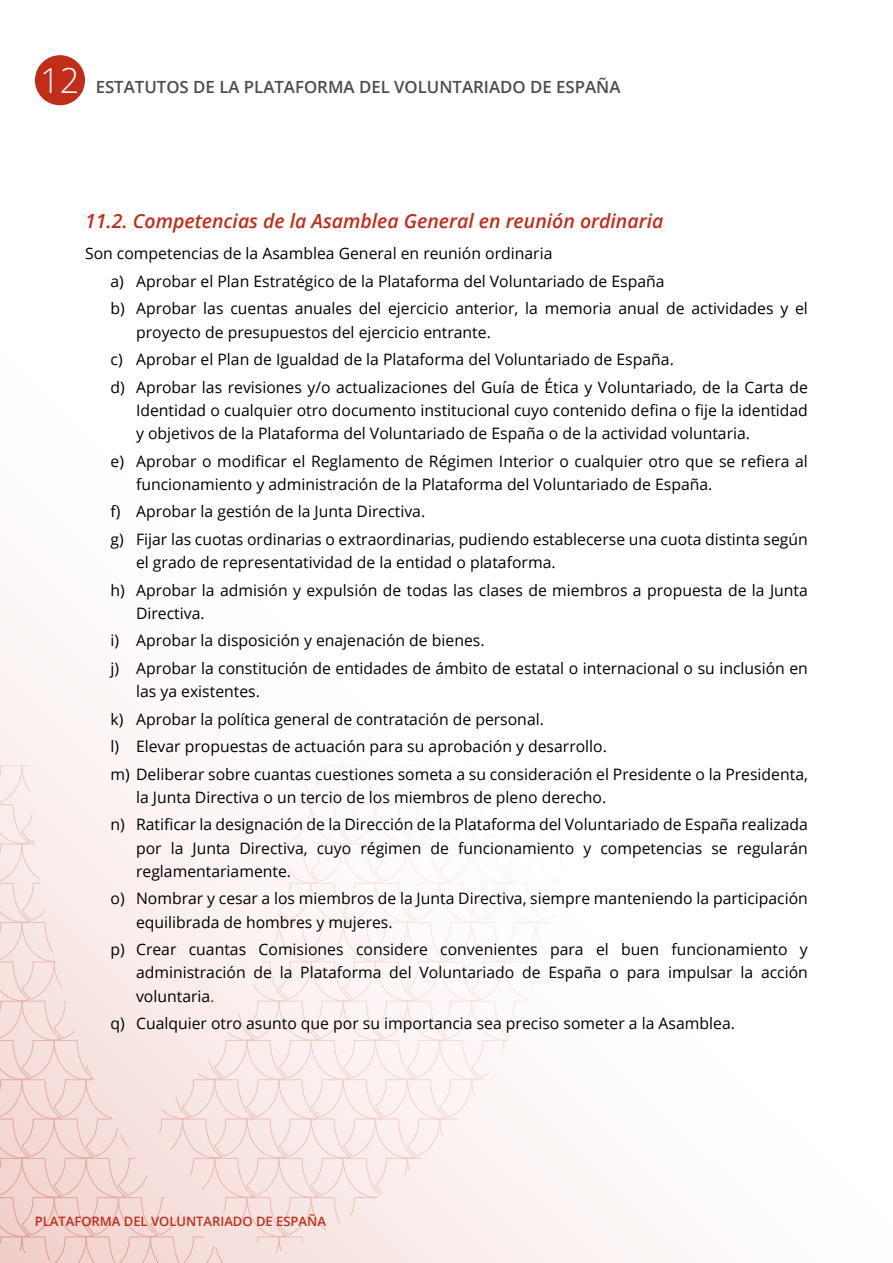
<style>
.page{position:relative;width:893px;height:1263px;background:#fff}
.page>*{position:absolute;margin:0;border:0;box-sizing:border-box;transform-origin:0 0}
.t1{font:300 34.5px "Open Sans";color:#fff}
._1_1__subarticulo{font:italic 600 19.5px "Open Sans";color:#c02d19}
.t2{font:600 16.8px "Open Sans";color:#4b4c4d}
.t3{font:15.75px/23.2px "Open Sans";color:#000}
.t4{font:600 13.05px "Open Sans";color:#c02d19}
.s1{color:#f00}
</style>
<div class="page">
<div style="left:35px;top:55px;width:50px;height:50px;background:#c02d19;border-radius:50%"></div>
<svg style="left:0;top:765px;width:571px;height:498px"></svg>
<h1 class="t1" style="left:40px;top:57px;width:41px">12</h1>
<p class="t2" style="left:96px;top:76px;width:526px">ESTATUTOS DE LA PLATAFORMA DEL VOLUNTARIADO DE ESPAÑA</p>
<p class="_1_1__subarticulo" style="left:85px;top:207px;width:580px">11.2. Competencias de la Asamblea General en reunión ordinaria</p>
<p class="t3" style="left:85px;top:242px;width:469px">Son competencias de la Asamblea General en reunión ordinaria</p>
<p class="t3" style="left:111px;top:269px;width:556px">a) Aprobar el Plan Estratégico de la Plataforma del Voluntariado de España</p>
<p class="t3" style="left:136px;top:297px;width:673px;text-indent:-26px">b) Aprobar las cuentas anuales del ejercicio anterior, la memoria anual de actividades y el proyecto de presupuestos del ejercicio entrante.</p>
<p class="t3" style="left:111px;top:347px;width:565px">c) Aprobar el Plan de Igualdad de la Plataforma del Voluntariado de España.</p>
<p class="t3" style="left:136px;top:375px;width:673px;text-align:justify;text-indent:-26px">d) Aprobar las revisiones y/o actualizaciones del Guía de Ética y Voluntariado, de la Carta de Identidad o cualquier otro documento institucional cuyo contenido defina o fije la identidad y objetivos de la Plataforma del Voluntariado de España o de la actividad voluntaria.</p>
<p class="t3" style="left:136px;top:449px;width:673px;text-indent:-26px">e) Aprobar o modificar el Reglamento de Régimen Interior o cualquier otro que se refiera al funcionamiento y administración de la Plataforma del Voluntariado de España.</p>
<p class="t3" style="left:111px;top:500px;width:316px">f) Aprobar la gestión de la Junta Directiva.</p>
<p class="t3" style="left:136px;top:527px;width:673px;text-indent:-26px">g) Fijar las cuotas ordinarias o extraordinarias, pudiendo establecerse una cuota distinta según el grado de representatividad de la entidad o plataforma.</p>
<p class="t3" style="left:136px;top:578px;width:673px;text-indent:-26px">h) Aprobar la admisión y expulsión de todas las clases de miembros a propuesta de la Junta<br>Directiva.</p>
<p class="t3" style="left:111px;top:629px;width:375px">i) Aprobar la disposición y enajenación de bienes.</p>
<p class="t3" style="left:136px;top:656px;width:673px;text-indent:-26px">j) Aprobar la constitución de entidades de ámbito de estatal o internacional o su inclusión en las ya existentes.</p>
<p class="t3" style="left:111px;top:707px;width:435px">k) Aprobar la política general de contratación de personal.</p>
<p class="t3" style="left:111px;top:734px;width:498px">l) Elevar propuestas de actuación para su aprobación y desarrollo.</p>
<p class="t3" style="left:136px;top:762px;width:673px;text-indent:-26px">m) Deliberar sobre cuantas cuestiones someta a su consideración el Presidente o la Presidenta, la Junta Directiva o un tercio de los miembros de pleno derecho.</p>
<p class="t3" style="left:136px;top:813px;width:673px;text-align:justify;text-indent:-26px">n) Ratificar la designación de la Dirección de la Plataforma del Voluntariado de España realizada por la Junta Directiva, cuyo régimen de funcionamiento y competencias se regularán reglamentariamente.</p>
<p class="t3" style="left:136px;top:887px;width:673px;text-indent:-26px">o) Nombrar y cesar a los miembros de la Junta Directiva, siempre manteniendo la participación equilibrada de hombres y mujeres.</p>
<p class="t3" style="left:136px;top:937px;width:673px;text-align:justify;text-indent:-26px">p) Crear cuantas Comisiones considere convenientes para el buen funcionamiento y administración de la Plataforma del Voluntariado de España o para impulsar la acción voluntaria<span class="s1">.</span></p>
<p class="t3" style="left:111px;top:1011px;width:626px">q) Cualquier otro asunto que por su importancia sea preciso someter a la Asamblea.</p>
<p class="t4" style="left:35px;top:1212px;width:293px">PLATAFORMA DEL VOLUNTARIADO DE ESPAÑA</p>
</div>
